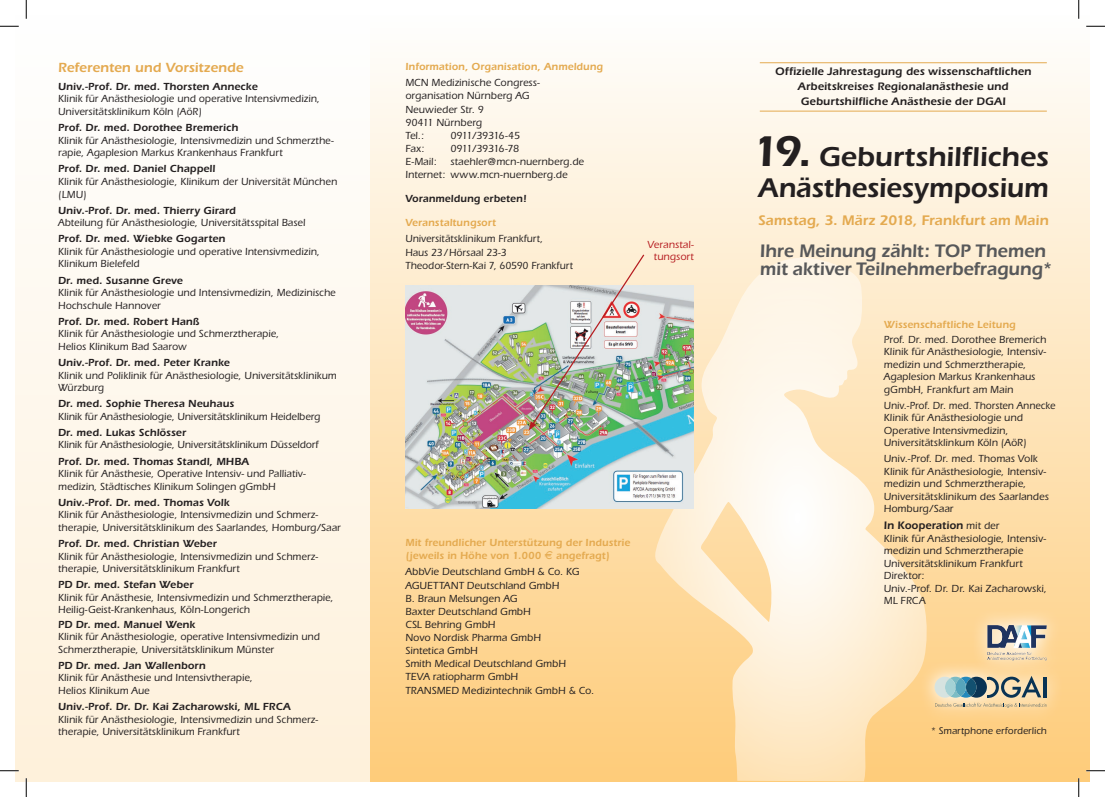
<style>
.page{position:relative;width:1105px;height:797px;background:#fff}
.page>*{position:absolute;margin:0;border:0;box-sizing:border-box;transform-origin:0 0}
.t1{font:600 28.25px "Itc Eras";letter-spacing:-.005em;color:#231f20}
.t2{font:600 28px "Itc Eras";letter-spacing:-.005em;color:#231f20}
.t3{font:600 18.75px/18.8px "Itc Eras";color:#57585a}
.t4{font:600 14.38px "Itc Eras";color:#e4aa50}
.t5{font:600 13.75px "Itc Eras";color:#e4aa50}
.t6{font:600 11.25px/15px "Itc Eras";letter-spacing:.01em;color:#231f20;text-align:center}
.t7{font:500 10.62px/12.5px "Itc Eras";letter-spacing:.01em;color:#231f20;scale:.96 1}
.t8{font:500 10.62px/13.1px "Itc Eras";letter-spacing:.01em;color:#231f20}
.t9{font:600 10.62px "Itc Eras";letter-spacing:.015em;color:#231f20}
.t10{font:600 10.62px/13.1px "Itc Eras";letter-spacing:.01em;color:#e4aa50}
.t11{font:500 10.62px/12.5px "Itc Eras";letter-spacing:.01em;color:#231f20;scale:.93 1}
.t12{font:500 10.62px/13.1px "Itc Eras";letter-spacing:.01em;color:#231f20;scale:.94 1}
.t13{font:500 10.62px "Itc Eras";letter-spacing:-.05em;color:#231f20}
.t14{font:500 10.62px/12.5px "Itc Eras";letter-spacing:.01em;color:#b61c20;text-align:center}
.t15{font:500 10px "Itc Eras";letter-spacing:.015em;color:#231f20}
.s1{font-size:44.5px}
.s2{font-weight:500;font-size:10.62px}
</style>
<div class="page">
<div style="left:370px;top:16px;width:719px;height:765px;background:linear-gradient(to bottom,#fefefd,#fecc7a)"></div>
<div style="left:16px;top:16px;width:354px;height:765px;background:linear-gradient(to bottom,#fefefe,#fef1db)"></div>
<svg style="left:655px;top:258px;width:272px;height:523px;background:#fde9c7"></svg>
<hr style="left:760px;top:62px;width:287px;height:1px;background:#e4aa50">
<hr style="left:760px;top:111px;width:287px;height:1px;background:#e4aa50">
<svg style="left:971px;top:608px;width:91px;height:52px;background:#fed99e"></svg>
<img style="left:987px;top:625px;width:60px;height:35px">
<svg style="left:919px;top:660px;width:144px;height:63px;background:#fdd592"></svg>
<hr style="left:1044px;top:677px;width:3px;height:20px;background:#093354">
<svg style="left:934px;top:675px;width:112px;height:33px;background:#b1b3a0"></svg>
<img style="left:405px;top:285px;width:288px;height:223px">
<img style="left:529px;top:253px;width:116px;height:177px">
<svg style="left:0;top:25px;width:19px;height:2px"></svg>
<svg style="left:1086px;top:25px;width:19px;height:2px"></svg>
<svg style="left:0;top:770px;width:19px;height:1px"></svg>
<svg style="left:1086px;top:770px;width:19px;height:1px"></svg>
<svg style="left:25px;top:0;width:2px;height:19px"></svg>
<svg style="left:25px;top:778px;width:2px;height:19px"></svg>
<svg style="left:1078px;top:0;width:1px;height:19px"></svg>
<svg style="left:1078px;top:778px;width:1px;height:19px"></svg>
<svg style="left:544px;top:551px;width:9px;height:8px"></svg>
<p class="t5" style="left:58px;top:59px;width:187px">Referenten und Vorsitzende</p>
<p class="t9" style="left:58px;top:80px;width:201px">Univ.-Prof. Dr. med. Thorsten Annecke</p>
<p class="t7" style="left:58px;top:93px;width:274px">Klinik für Anästhesiologie und operative Intensivmedizin,<br>Universitätsklinikum Köln (AöR)</p>
<p class="t9" style="left:58px;top:121px;width:182px">Prof. Dr. med. Dorothee Bremerich</p>
<p class="t7" style="left:58px;top:134px;width:289px">Klinik für Anästhesiologie, Intensivmedizin und Schmerzthe&shy;rapie, Agaplesion Markus Krankenhaus Frankfurt</p>
<p class="t9" style="left:58px;top:163px;width:159px">Prof. Dr. med. Daniel Chappell</p>
<p class="t7" style="left:58px;top:175px;width:292px">Klinik für Anästhesiologie, Klinikum der Universität München (LMU)</p>
<p class="t9" style="left:58px;top:204px;width:179px">Univ.-Prof. Dr. med. Thierry Girard</p>
<p class="t7" style="left:58px;top:216px;width:259px">Abteilung für Anästhesiologie, Universitätsspital Basel</p>
<p class="t9" style="left:58px;top:232px;width:169px">Prof. Dr. med. Wiebke Gogarten</p>
<p class="t7" style="left:58px;top:245px;width:274px">Klinik für Anästhesiologie und operative Intensivmedizin,<br>Klinikum Bielefeld</p>
<p class="t9" style="left:58px;top:274px;width:126px">Dr. med. Susanne Greve</p>
<p class="t7" style="left:58px;top:286px;width:291px">Klinik für Anästhesiologie und Intensivmedizin, Medizinische<br>Hochschule Hannover</p>
<p class="t9" style="left:58px;top:315px;width:143px">Prof. Dr. med. Robert Hanß</p>
<p class="t7" style="left:58px;top:327px;width:232px">Klinik für Anästhesiologie und Schmerztherapie,<br>Helios Klinikum Bad Saarow</p>
<p class="t9" style="left:58px;top:356px;width:173px">Univ.-Prof. Dr. med. Peter Kranke</p>
<p class="t7" style="left:58px;top:369px;width:292px">Klinik und Poliklinik für Anästhesiologie, Universitätsklinikum<br>Würzburg</p>
<p class="t9" style="left:58px;top:397px;width:178px">Dr. med. Sophie Theresa Neuhaus</p>
<p class="t7" style="left:58px;top:410px;width:275px">Klinik für Anästhesiologie, Universitätsklinikum Heidelberg</p>
<p class="t9" style="left:58px;top:426px;width:130px">Dr. med. Lukas Schlösser</p>
<p class="t7" style="left:58px;top:439px;width:273px">Klinik für Anästhesiologie, Universitätsklinikum Düsseldorf</p>
<p class="t9" style="left:58px;top:455px;width:192px">Prof. Dr. med. Thomas Standl, MHBA</p>
<p class="t7" style="left:58px;top:467px;width:259px">Klinik für Anästhesie, Operative Intensiv- und Palliativ&shy;medizin, Städtisches Klinikum Solingen gGmbH</p>
<p class="t9" style="left:58px;top:496px;width:173px">Univ.-Prof. Dr. med. Thomas Volk</p>
<p class="t7" style="left:58px;top:508px;width:296px">Klinik für Anästhesiologie, Intensivmedizin und Schmerz&shy;therapie, Universitätsklinikum des Saarlandes, Homburg/Saar</p>
<p class="t9" style="left:58px;top:537px;width:160px">Prof. Dr. med. Christian Weber</p>
<p class="t7" style="left:58px;top:550px;width:272px">Klinik für Anästhesiologie, Intensivmedizin und Schmerz&shy;therapie, Universitätsklinikum Frankfurt</p>
<p class="t9" style="left:58px;top:578px;width:137px">PD Dr. med. Stefan Weber</p>
<p class="t7" style="left:58px;top:591px;width:288px">Klinik für Anästhesie, Intensivmedizin und Schmerztherapie,<br>Heilig-Geist-Krankenhaus, Köln-Longerich</p>
<p class="t9" style="left:58px;top:618px;width:139px">PD Dr. med. Manuel Wenk</p>
<p class="t7" style="left:58px;top:630px;width:274px">Klinik für Anästhesiologie, operative Intensivmedizin und<br>Schmerztherapie, Universitätsklinikum Münster</p>
<p class="t9" style="left:58px;top:659px;width:149px">PD Dr. med. Jan Wallenborn</p>
<p class="t7" style="left:58px;top:672px;width:204px">Klinik für Anästhesie und Intensivtherapie,<br>Helios Klinikum Aue</p>
<p class="t9" style="left:58px;top:700px;width:234px">Univ.-Prof. Dr. Dr. Kai Zacharowski, ML FRCA</p>
<p class="t7" style="left:58px;top:713px;width:272px">Klinik für Anästhesiologie, Intensivmedizin und Schmerz&shy;therapie, Universitätsklinikum Frankfurt</p>
<p class="t10" style="left:405px;top:60px;width:199px">Information, Organisation, Anmeldung</p>
<p class="t8" style="left:405px;top:76px;width:136px">MCN Medizinische Congress&shy;organisation Nürnberg AG<br>Neuwieder Str. 9<br>90411 Nürnberg<br>Tel.:</p>
<p class="t13" style="left:450px;top:129px;width:71px">0911/39316-45</p>
<p class="t8" style="left:405px;top:142px;width:20px">Fax:</p>
<p class="t13" style="left:450px;top:143px;width:70px">0911/39316-78</p>
<p class="t8" style="left:405px;top:155px;width:33px">E-Mail:</p>
<p class="t8" style="left:405px;top:155px;width:180px;text-indent:45px">staehler@mcn-nuernberg.de<br>Internet: www.mcn-nuernberg.de</p>
<p class="t9" style="left:405px;top:192px;width:123px">Voranmeldung erbeten!</p>
<p class="t10" style="left:405px;top:216px;width:92px">Veranstaltungsort</p>
<p class="t12" style="left:405px;top:232px;width:180px">Universitätsklinikum Frankfurt,<br>Haus 23/Hörsaal 23-3<br>Theodor-Stern-Kai 7, 60590 Frankfurt</p>
<p class="t14" style="left:648px;top:238px;width:48px">Veranstal&shy;tungsort</p>
<p class="t10" style="left:405px;top:535px;width:226px">Mit freundlicher Unterstützung der Industrie (jeweils in Höhe von 1.000</p>
<p class="t10" style="left:556px;top:548px;width:55px">angefragt)</p>
<p class="t8" style="left:405px;top:565px;width:190px">AbbVie Deutschland GmbH &amp; Co. KG<br>AGUETTANT Deutschland GmbH<br>B. Braun Melsungen AG<br>Baxter Deutschland GmbH<br>CSL Behring GmbH<br>Novo Nordisk Pharma GmbH<br>Sintetica GmbH<br>Smith Medical Deutschland GmbH<br>TEVA ratiopharm GmbH<br>TRANSMED Medizintechnik GmbH &amp; Co.</p>
<p class="t6" style="left:775px;top:64px;width:258px">Offizielle Jahrestagung des wissenschaftlichen<br>Arbeitskreises Regionalanästhesie und<br>Geburtshilfliche Anästhesie der DGAI</p>
<h1 class="t1" style="left:752px;top:140px;width:298px"><span class="s1">19.</span> Geburtshilfliches</h1>
<h2 class="t2" style="left:759px;top:172px;width:291px">Anästhesiesymposium</h2>
<h3 class="t4" style="left:758px;top:212px;width:292px">Samstag, 3. März 2018, Frankfurt am Main</h3>
<h3 class="t3" style="left:760px;top:241px;width:294px">Ihre Meinung zählt: TOP Themen mit aktiver Teilnehmerbefragung*</h3>
<p class="t10" style="left:884px;top:318px;width:133px">Wissenschaftliche Leitung</p>
<p class="t8" style="left:884px;top:333px;width:164px;line-height:12.5px">Prof. Dr. med. Dorothee Bremerich<br>Klinik für Anästhesiologie, Intensiv&shy;medizin und Schmerztherapie,<br>Agaplesion Markus Krankenhaus gGmbH, Frankfurt am Main</p>
<p class="t11" style="left:884px;top:399px;width:186px">Univ.-Prof. Dr. med. Thorsten Annecke Klinik für Anästhesiologie und Operative Intensivmedizin, Universitätsklinkum Köln (AöR)</p>
<p class="t8" style="left:884px;top:453px;width:167px;line-height:12.5px">Univ.-Prof. Dr. med. Thomas Volk<br>Klinik für Anästhesiologie, Intensiv&shy;medizin und Schmerztherapie,<br>Universitätsklinikum des Saarlandes<br>Homburg/Saar</p>
<p class="t6" style="left:884px;top:518px;width:117px">In Kooperation <span class="s2">mit der</span></p>
<p class="t8" style="left:884px;top:532px;width:165px;line-height:12.5px">Klinik für Anästhesiologie, Intensiv&shy;medizin und Schmerztherapie<br>Universitätsklinikum Frankfurt<br>Direktor:<br>Univ.-Prof. Dr. Dr. Kai Zacharowski,<br>ML FRCA</p>
<p class="t15" style="left:931px;top:725px;width:117px">* Smartphone erforderlich</p>
</div>
